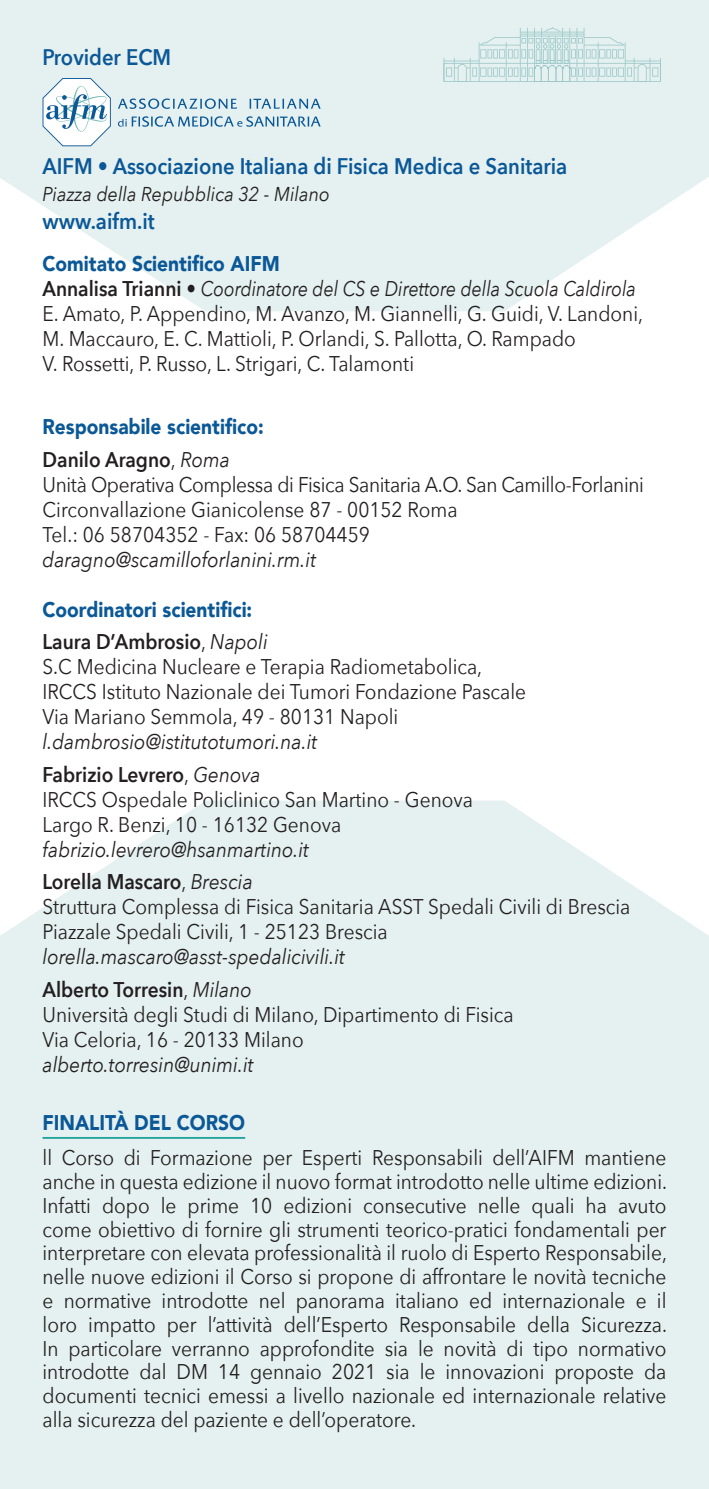
<style>
.page{position:relative;width:709px;height:1489px;background:#fff}
.page>*{position:absolute;margin:0;border:0;box-sizing:border-box;transform-origin:0 0}
.t1{font:600 22.5px "Avenir Next";color:#0b5897;scale:.9 1}
.t2{font:21.25px/23.8px "Avenir Next";color:#231f20;scale:.9 1}
.t3{font:italic 21.25px/32.5px "Avenir Next";color:#231f20;scale:.9 1}
.t4{font:21.25px/25px "Avenir Next";letter-spacing:-.02em;color:#231f20;scale:.9 1}
.t5{font:900 21.25px "Avenir";color:#0b5897;scale:.9 1}
.t6{font:italic 20px "Avenir Next";color:#231f20;scale:.9 1}
.s1{font-weight:600}
.s2{font-style:italic}
.s3{font-weight:600;font-style:normal}
.s4{font-style:normal}
</style>
<div class="page">
<svg style="left:0;top:0;width:709px;height:311px;background:#e8f1f1"></svg>
<div style="left:0;top:800px;width:709px;height:688px;background:#e5f0f0"></div>
<svg style="left:443px;top:27px;width:218px;height:55px;background:#d5e8e7"></svg>
<hr style="left:43px;top:1136px;width:202px;height:2px;background:#24a29e">
<svg style="left:118px;top:116px;width:203px;height:11px;background:#a6c4d6"></svg>
<svg style="left:118px;top:98px;width:203px;height:11px;background:#abc8d8"></svg>
<svg style="left:43px;top:78px;width:68px;height:68px"></svg>
<p class="t1" style="left:43px;top:38px;width:144px">Provider ECM</p>
<p class="t1" style="left:43px;top:147px;width:584px">AIFM • Associazione Italiana di Fisica Medica e Sanitaria</p>
<p class="t6" style="left:43px;top:177px;width:321px">Piazza della Repubblica 32 - Milano</p>
<p class="t1" style="left:43px;top:202px;width:126px">www.aifm.it</p>
<p class="t5" style="left:43px;top:245px;width:265px">Comitato Scientifico AIFM</p>
<p class="t2" style="left:43px;top:275px;width:669px;line-height:25px"><span class="s1">Annalisa Trianni</span> • <span class="s2">Coordinatore del CS e Direttore della Scuola Caldirola </span>E. Amato, P. Appendino, M. Avanzo, M. Giannelli, G. Guidi, V. Landoni, M. Maccauro, E. C. Mattioli, P. Orlandi, S. Pallotta, O. Rampado<br>V. Rossetti, P. Russo, L. Strigari, C. Talamonti</p>
<p class="t5" style="left:43px;top:409px;width:247px">Responsabile scientifico:</p>
<p class="t4" style="left:43px;top:446px;width:670px"><span class="s1">Danilo Aragno</span>, <span class="s2">Roma<br></span>Unità Operativa Complessa di Fisica Sanitaria A.O. San Camillo-Forlanini Circonvallazione Gianicolense 87 - 00152 Roma<br>Tel.: 06 58704352 - Fax: 06 58704459</p>
<p class="t3" style="left:43px;top:542px;width:306px">daragno@scamilloforlanini.rm.it</p>
<p class="t5" style="left:43px;top:591px;width:234px">Coordinatori scientifici:</p>
<p class="t2" style="left:43px;top:628px;width:539px;line-height:25px"><span class="s1">Laura D’Ambrosio</span>, <span class="s2">Napoli<br></span>S.C Medicina Nucleare e Terapia Radiometabolica, IRCCS Istituto Nazionale dei Tumori Fondazione Pascale Via Mariano Semmola, 49 - 80131 Napoli</p>
<p class="t3" style="left:43px;top:724px;width:307px">l.dambrosio@istitutotumori.na.it<br><span class="s3">Fabrizio Levrero</span><span class="s4">,</span> Genova</p>
<p class="t2" style="left:43px;top:786px;width:480px;line-height:25px">IRCCS Ospedale Policlinico San Martino - Genova<br>Largo R. Benzi, 10 - 16132 Genova</p>
<p class="t3" style="left:43px;top:832px;width:298px">fabrizio.levrero@hsanmartino.it<br><span class="s3">Lorella Mascaro</span><span class="s4">,</span> Brescia</p>
<p class="t2" style="left:43px;top:893px;width:654px;line-height:25px">Struttura Complessa di Fisica Sanitaria ASST Spedali Civili di Brescia<br>Piazzale Spedali Civili, 1 - 25123 Brescia</p>
<p class="t3" style="left:43px;top:939px;width:337px">lorella.mascaro@asst-spedalicivili.it<br><span class="s3">Alberto Torresin</span><span class="s4">,</span> Milano</p>
<p class="t2" style="left:43px;top:1001px;width:525px;line-height:25px">Università degli Studi di Milano, Dipartimento di Fisica<br>Via Celoria, 16 - 20133 Milano</p>
<p class="t3" style="left:43px;top:1047px;width:236px">alberto.torresin@unimi.it</p>
<p class="t5" style="left:43px;top:1104px;width:227px">FINALITÀ DEL CORSO</p>
<p class="t2" style="left:43px;top:1145px;width:695px;text-align:justify">ll Corso di Formazione per Esperti Responsabili dell’AIFM mantiene anche in questa edizione il nuovo format introdotto nelle ultime edizioni.<br>Infatti dopo le prime 10 edizioni consecutive nelle quali ha avuto come obiettivo di fornire gli strumenti teorico-pratici fondamentali per interpretare con elevata professionalità il ruolo di Esperto Responsabile, nelle nuove edizioni il Corso si propone di affrontare le novità tecniche e normative introdotte nel panorama italiano ed internazionale e il loro impatto per l’attività dell’Esperto Responsabile della Sicurezza.<br>In particolare verranno approfondite sia le novità di tipo normativo introdotte dal DM 14 gennaio 2021 sia le innovazioni proposte da documenti tecnici emessi a livello nazionale ed internazionale relative alla sicurezza del paziente e dell’operatore.</p>
</div>
